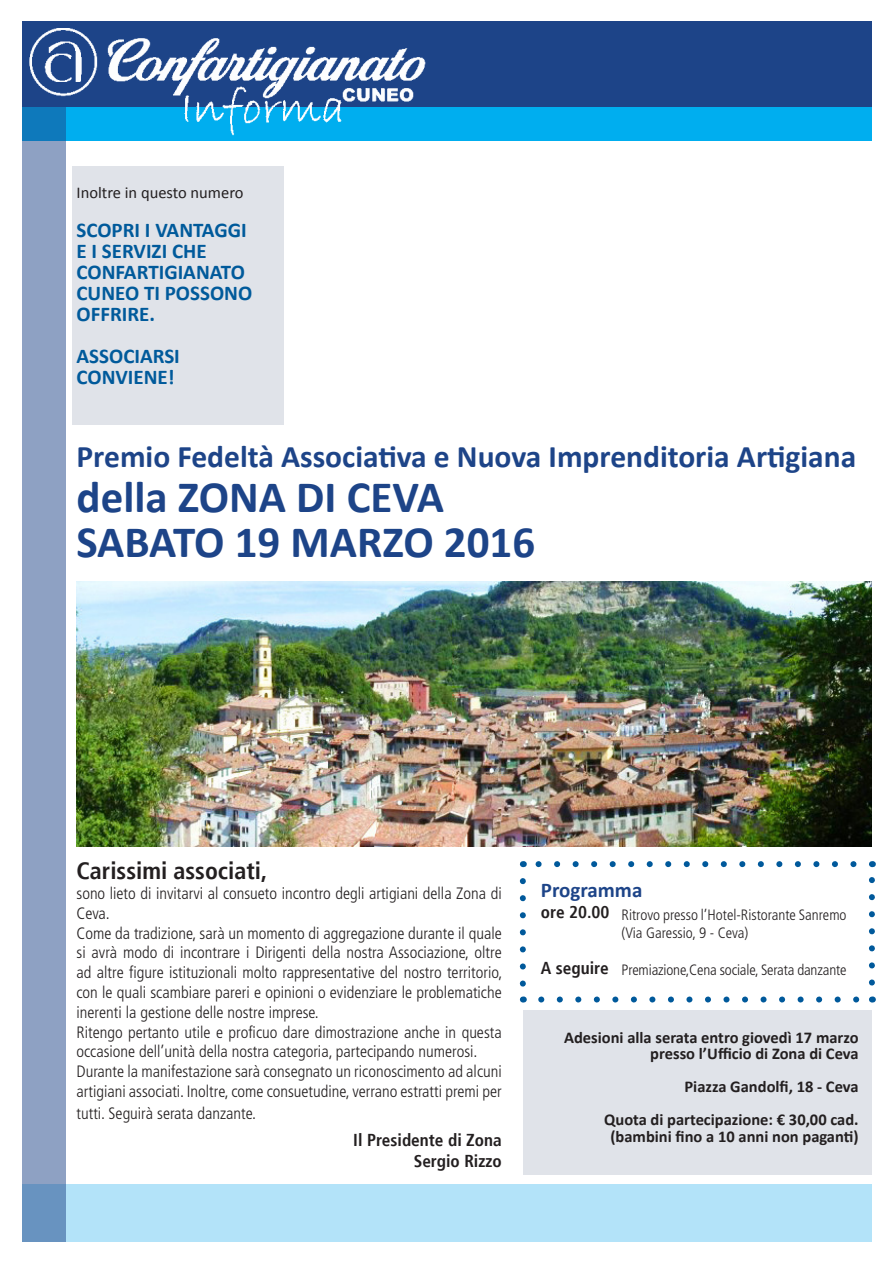
<style>
.page{position:relative;width:893px;height:1263px;background:#fff}
.page>*{position:absolute;margin:0;border:0;box-sizing:border-box;transform-origin:0 0}
.t1{font:700 45px "Calibri";color:#1d4488}
.t2{font:700 31.5px "Calibri";color:#1d4488}
.t3{font:700 condensed 24px "Frutiger";color:#231f20}
.t4{font:700 21px/21px "Calibri";color:#005a9b}
.t5{font:700 21px "Calibri";color:#1d4488}
.t6{font:700 condensed 17.25px "Frutiger";color:#231f20}
.t7{font:300 condensed 16.5px/19.8px "Frutiger";color:#231f20}
.t8{font:700 16.5px "Calibri";color:#231f20}
.t9{font:16.5px "Calibri";color:#231f20}
.t10{font:300 condensed 15px/18px "Frutiger";color:#231f20}
</style>
<div class="page">
<svg style="left:541px;top:996px;width:319px;height:6px"></svg>
<svg style="left:535px;top:861px;width:318px;height:6px"></svg>
<svg style="left:520px;top:881px;width:6px;height:121px"></svg>
<svg style="left:869px;top:861px;width:6px;height:121px"></svg>
<div style="left:22px;top:1184px;width:850px;height:58px;background:#b3e3f9"></div>
<div style="left:22px;top:106px;width:850px;height:34px;background:#00aeef"></div>
<div style="left:22px;top:53px;width:44px;height:1189px;background:#8ea1c3"></div>
<img style="left:77px;top:582px;width:795px;height:264px">
<div style="left:22px;top:21px;width:850px;height:85px;background:#1d4488"></div>
<img style="left:29px;top:28px;width:397px;height:109px">
<div style="left:72px;top:167px;width:211px;height:258px;background:#e0e3e9"></div>
<div style="left:523px;top:1010px;width:349px;height:164px;background:#e0e3e9"></div>
<p class="t9" style="left:77px;top:182px;width:169px">Inoltre in questo numero</p>
<p class="t4" style="left:77px;top:219px;width:172px">SCOPRI I VANTAGGI</p>
<p class="t4" style="left:77px;top:240px;width:132px">E I SERVIZI CHE</p>
<p class="t4" style="left:77px;top:261px;width:170px">CONFARTIGIANATO</p>
<p class="t4" style="left:77px;top:282px;width:177px">CUNEO TI POSSONO</p>
<p class="t4" style="left:77px;top:303px;width:80px">OFFRIRE.</p>
<p class="t4" style="left:77px;top:345px;width:105px">ASSOCIARSI<br>CONVIENE!</p>
<p class="t2" style="left:77px;top:437px;width:781px">Premio Fedeltà Associativa e Nuova Imprenditoria Artigiana</p>
<p class="t1" style="left:77px;top:469px;width:369px">della ZONA DI CEVA</p>
<p class="t1" style="left:77px;top:514px;width:460px">SABATO 19 MARZO 2016</p>
<p class="t3" style="left:77px;top:856px;width:192px">Carissimi associati,</p>
<p class="t7" style="left:77px;top:883px;width:427px">sono lieto di invitarvi al consueto incontro degli artigiani della Zona di<br>Ceva.</p>
<p class="t7" style="left:77px;top:923px;width:427px;text-align:justify">Come da tradizione, sarà un momento di aggregazione durante il quale si avrà modo di incontrare i Dirigenti della nostra Associazione, oltre ad altre figure istituzionali molto rappresentative del nostro territorio, con le quali scambiare pareri e opinioni o evidenziare le problematiche inerenti la gestione delle nostre imprese.</p>
<p class="t7" style="left:77px;top:1022px;width:427px">Ritengo pertanto utile e proficuo dare dimostrazione anche in questa occasione dell’unità della nostra categoria, partecipando numerosi.</p>
<p class="t7" style="left:77px;top:1062px;width:427px">Durante la manifestazione sarà consegnato un riconoscimento ad alcuni artigiani associati. Inoltre, come consuetudine, verrano estratti premi per</p>
<p class="t7" style="left:77px;top:1103px;width:181px">tutti. Seguirà serata danzante.</p>
<p class="t6" style="left:353px;top:1130px;width:150px">Il Presidente di Zona</p>
<p class="t6" style="left:414px;top:1151px;width:90px">Sergio Rizzo</p>
<p class="t5" style="left:541px;top:877px;width:103px">Programma</p>
<p class="t6" style="left:541px;top:901px;width:70px">ore 20.00</p>
<p class="t10" style="left:622px;top:906px;width:227px">Ritrovo presso l’Hotel-Ristorante Sanremo (Via Garessio, 9 - Ceva)</p>
<p class="t10" style="left:622px;top:961px;width:226px">Premiazione,Cena sociale, Serata danzante</p>
<p class="t6" style="left:541px;top:958px;width:69px">A seguire</p>
<p class="t8" style="left:564px;top:1026px;width:296px">Adesioni alla serata entro giovedì 17 marzo</p>
<p class="t8" style="left:650px;top:1043px;width:210px">presso l’Ufficio di Zona di Ceva</p>
<p class="t8" style="left:684px;top:1076px;width:176px">Piazza Gandolfi, 18 - Ceva</p>
<p class="t8" style="left:604px;top:1109px;width:256px">Quota di partecipazione: € 30,00 cad.</p>
<p class="t8" style="left:610px;top:1125px;width:250px">(bambini fino a 10 anni non paganti)</p>
</div>
